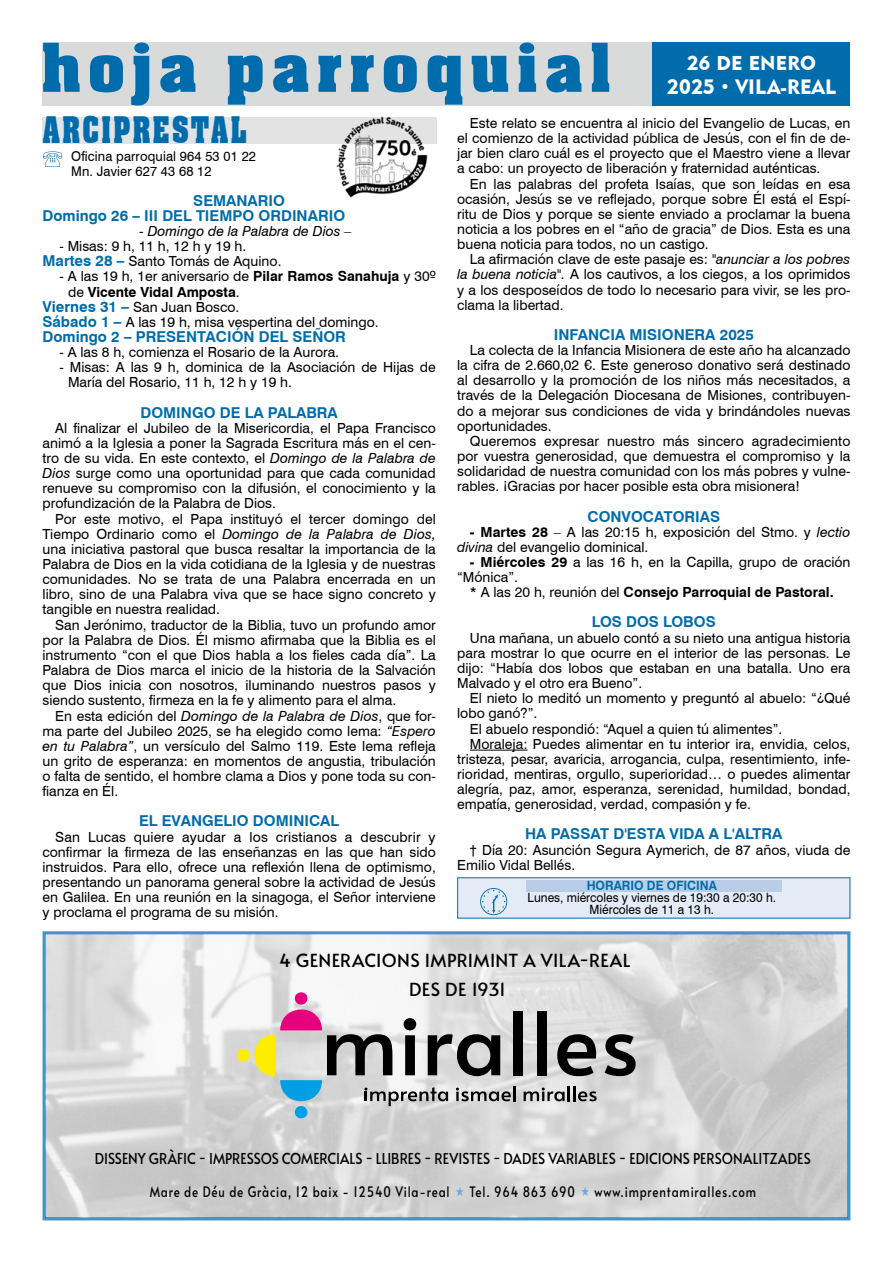
<style>
.page{position:relative;width:893px;height:1263px;background:#fff}
.page>*{position:absolute;margin:0;border:0;box-sizing:border-box;transform-origin:0 0}
.t1{font:700 66px "Aachen BT";letter-spacing:.075em;color:#006cab}
.t2{font:700 35.7px "Aachen BT";letter-spacing:.065em;color:#006cab;scale:.76 1}
.t3{font:20.7px "Geometric 415 BT Black A";color:#fff}
.t4{font:19.95px "Geometric 415 BT Black A";letter-spacing:.005em;color:#fff}
.t5{font:18px/28.8px "Alata";letter-spacing:.02em;color:#000;text-align:center}
.t6{font:700 15px/15px "Swiss 721 BT";color:#006cab}
.t7{font:15px "Alata";color:#000;scale:.9 1}
.t8{font:14.4px "Alata";letter-spacing:.07em;color:#000;scale:.8 1}
.t9{font:13.95px/15.1px "Swiss 721 BT";color:#000;text-align:justify}
.t10{font:700 13.95px "Swiss 721 BT";color:#000}
.t11{font:italic 13.95px "Swiss 721 BT";color:#000}
.t12{font:13.5px/14.2px "Swiss 721 BT";letter-spacing:.01em;color:#000;scale:.96 1}
.t13{font:12.75px/12px "Swiss 721 BT";color:#000;text-align:center;scale:.94 1}
.t14{font:700 12.75px "Swiss 721 BT";color:#006cab;scale:.94 1}
.s1{font-size:30px}
.s2{font-style:italic}
.s3{font-weight:700}
.s4{font-weight:400}
.s5{font-weight:700;font-size:15px;color:#006cab}
</style>
<div class="page">
<svg style="left:43px;top:931px;width:807px;height:289px;background:#d3d5d6"></svg>
<div style="left:514px;top:1011px;width:9px;height:64px;background:#000"></div>
<div style="left:537px;top:1011px;width:9px;height:64px;background:#000"></div>
<svg style="left:557px;top:1034px;width:39px;height:42px;background:#5d5d5d"></svg>
<svg style="left:605px;top:1034px;width:31px;height:42px"></svg>
<svg style="left:524px;top:1086px;width:73px;height:15px"></svg>
<svg style="left:237px;top:992px;width:278px;height:126px"></svg>
<div style="left:42px;top:118px;width:394px;height:26px;background:#e3e3e4"></div>
<svg style="left:43px;top:151px;width:19px;height:16px"></svg>
<div style="left:42px;top:43px;width:625px;height:63px;background:#d9dbdb"></div>
<div style="left:652px;top:43px;width:198px;height:63px;background:#006cab"></div>
<hr style="left:470px;top:750px;width:57px;height:1px;background:#000">
<img style="left:333px;top:116px;width:99px;height:82px">
<div style="left:457px;top:877px;width:393px;height:42px;background:#e3ebf6"></div>
<div style="left:526px;top:880px;width:255px;height:11px;background:#b9cde7"></div>
<svg style="left:480px;top:888px;width:27px;height:27px"></svg>
<svg style="left:456px;top:1186px;width:8px;height:10px"></svg>
<svg style="left:581px;top:1186px;width:8px;height:10px"></svg>
<h1 class="t1" style="left:40px;top:26px;width:573px">hoja parroquial</h1>
<h3 class="t4" style="left:687px;top:50px;width:130px">26 DE ENERO</h3>
<h3 class="t3" style="left:667px;top:74px;width:170px">2025 <span class="s1">·</span> VILA-REAL</h3>
<p class="t9" style="left:457px;top:115px;width:395px;text-indent:13px">Este relato se encuentra al inicio del Evangelio de Lucas, en el comienzo de la actividad pública de Jesús, con el fin de de&shy;jar bien claro cuál es el proyecto que el Maestro viene a llevar a cabo: un proyecto de liberación y fraternidad auténticas.</p>
<p class="t9" style="left:457px;top:176px;width:395px;text-indent:13px">En las palabras del profeta Isaías, que son leídas en esa ocasión, Jesús se ve reflejado, porque sobre Él está el Espí&shy;ritu de Dios y porque se siente enviado a proclamar la buena noticia a los pobres en el “año de gracia” de Dios. Esta es una buena noticia para todos, no un castigo.</p>
<p class="t9" style="left:457px;top:252px;width:395px;text-indent:13px">La afirmación clave de este pasaje es: <span class="s2">"anunciar a los pobres la buena noticia".</span> A los cautivos, a los ciegos, a los oprimidos y a los desposeídos de todo lo necesario para vivir, se les pro&shy;clama la libertad.</p>
<p class="t6" style="left:554px;top:327px;width:202px">INFANCIA MISIONERA 2025</p>
<p class="t9" style="left:457px;top:342px;width:395px;text-indent:13px">La colecta de la Infancia Misionera de este año ha alcanzado la cifra de 2.660,02 €. Este generoso donativo será destinado al desarrollo y la promoción de los niños más necesitados, a través de la Delegación Diocesana de Misiones, contribuyen&shy;do a mejorar sus condiciones de vida y brindándoles nuevas oportunidades.</p>
<p class="t9" style="left:457px;top:433px;width:395px;text-indent:13px">Queremos expresar nuestro más sincero agradecimiento por vuestra generosidad, que demuestra el compromiso y la solidaridad de nuestra comunidad con los más pobres y vulne&shy;rables. ¡Gracias por hacer posible esta obra misionera!</p>
<p class="t6" style="left:587px;top:509px;width:134px">CONVOCATORIAS</p>
<p class="t9" style="left:457px;top:524px;width:395px;text-indent:13px"><span class="s3">- Martes 28</span> – A las 20:15 h, exposición del Stmo. y <span class="s2">lectio divina</span> del evangelio dominical.</p>
<p class="t9" style="left:457px;top:554px;width:395px;text-indent:13px"><span class="s3">- Miércoles 29</span> a las 16 h, en la Capilla, grupo de oración “Mónica”.</p>
<p class="t10" style="left:470px;top:584px;width:365px"><span class="s4">* A las 20 h, reunión del</span> Consejo Parroquial de Pastoral.</p>
<p class="t6" style="left:592px;top:614px;width:125px">LOS DOS LOBOS</p>
<p class="t9" style="left:457px;top:630px;width:395px;text-indent:13px">Una mañana, un abuelo contó a su nieto una antigua historia para mostrar lo que ocurre en el interior de las personas. Le dijo: “Había dos lobos que estaban en una batalla. Uno era Malvado y el otro era Bueno”.</p>
<p class="t9" style="left:470px;top:690px;width:382px">El nieto lo meditó un momento y preguntó al abuelo: “¿Qué</p>
<p class="t9" style="left:457px;top:706px;width:82px">lobo ganó?”.</p>
<p class="t9" style="left:470px;top:721px;width:314px">El abuelo respondió: “Aquel a quien tú alimentes”.</p>
<p class="t9" style="left:470px;top:736px;width:382px">Moraleja: Puedes alimentar en tu interior ira, envidia, celos,</p>
<p class="t9" style="left:457px;top:751px;width:395px">tristeza, pesar, avaricia, arrogancia, culpa, resentimiento, infe-</p>
<p class="t9" style="left:457px;top:766px;width:395px">rioridad, mentiras, orgullo, superioridad… o puedes alimentar</p>
<p class="t9" style="left:457px;top:781px;width:395px">alegría, paz, amor, esperanza, serenidad, humildad, bondad,</p>
<p class="t9" style="left:457px;top:797px;width:295px">empatía, generosidad, verdad, compasión y fe.</p>
<p class="t6" style="left:525px;top:826px;width:259px">HA PASSAT D'ESTA VIDA A L'ALTRA</p>
<p class="t9" style="left:457px;top:842px;width:395px;text-indent:13px">† Día 20: Asunción Segura Aymerich, de 87 años, viuda de<br>Emilio Vidal Bellés.</p>
<h2 class="t2" style="left:42px;top:108px;width:271px">ARCIPRESTAL</h2>
<p class="t12" style="left:71px;top:149px;width:194px">Oficina parroquial 964 53 01 22<br>Mn. Javier 627 43 68 12</p>
<p class="t6" style="left:43px;top:193px;width:304px;text-indent:151px">SEMANARIO<br>Domingo 26 – III DEL TIEMPO ORDINARIO</p>
<p class="t11" style="left:140px;top:223px;width:214px">- Domingo de la Palabra de Dios –</p>
<p class="t9" style="left:43px;top:238px;width:240px;text-indent:17px">- Misas: 9 h, 11 h, 12 h y 19 h.<br><span class="s5">Martes 28 –</span> Santo Tomás de Aquino.</p>
<p class="t9" style="left:60px;top:269px;width:378px">- A las 19 h, 1er aniversario de <span class="s3">Pilar Ramos Sanahuja</span> y 30º</p>
<p class="t10" style="left:68px;top:283px;width:173px"><span class="s4">de</span> Vicente Vidal Amposta<span class="s4">.</span></p>
<p class="t9" style="left:43px;top:299px;width:198px"><span class="s5">Viernes 31 –</span> San Juan Bosco.</p>
<p class="t9" style="left:43px;top:314px;width:338px"><span class="s5">Sábado 1 –</span> A las 19 h, misa vespertina del domingo.</p>
<p class="t6" style="left:43px;top:329px;width:305px">Domingo 2 – PRESENTACIÓN DEL SEÑOR</p>
<p class="t9" style="left:60px;top:344px;width:281px">- A las 8 h, comienza el Rosario de la Aurora.</p>
<p class="t9" style="left:68px;top:360px;width:369px;text-indent:-9px">- Misas: A las 9 h, dominica de la Asociación de Hijas de<br>María del Rosario, 11 h, 12 h y 19 h.</p>
<p class="t6" style="left:140px;top:404px;width:199px">DOMINGO DE LA PALABRA</p>
<p class="t9" style="left:43px;top:420px;width:395px;text-indent:13px">Al finalizar el Jubileo de la Misericordia, el Papa Francisco animó a la Iglesia a poner la Sagrada Escritura más en el cen&shy;tro de su vida. En este contexto, el <span class="s2">Domingo de la Palabra de Dios</span> surge como una oportunidad para que cada comunidad renueve su compromiso con la difusión, el conocimiento y la profundización de la Palabra de Dios.</p>
<p class="t9" style="left:43px;top:511px;width:395px;text-indent:13px">Por este motivo, el Papa instituyó el tercer domingo del Tiempo Ordinario como el <span class="s2">Domingo de la Palabra de Dios, </span>una iniciativa pastoral que busca resaltar la importancia de la Palabra de Dios en la vida cotidiana de la Iglesia y de nuestras comunidades. No se trata de una Palabra encerrada en un libro, sino de una Palabra viva que se hace signo concreto y tangible en nuestra realidad.</p>
<p class="t9" style="left:43px;top:617px;width:395px;text-indent:13px">San Jerónimo, traductor de la Biblia, tuvo un profundo amor por la Palabra de Dios. Él mismo afirmaba que la Biblia es el instrumento “con el que Dios habla a los fieles cada día”. La Palabra de Dios marca el inicio de la historia de la Salvación que Dios inicia con nosotros, iluminando nuestros pasos y siendo sustento, firmeza en la fe y alimento para el alma.</p>
<p class="t9" style="left:43px;top:708px;width:395px;text-indent:13px">En esta edición del <span class="s2">Domingo de la Palabra de Dios</span>, que for&shy;ma parte del Jubileo 2025, se ha elegido como lema: <span class="s2">“Espero en tu Palabra”</span>, un versículo del Salmo 119. Este lema refleja un grito de esperanza: en momentos de angustia, tribulación o falta de sentido, el hombre clama a Dios y pone toda su con&shy;fianza en Él.</p>
<p class="t6" style="left:139px;top:813px;width:202px">EL EVANGELIO DOMINICAL</p>
<p class="t9" style="left:43px;top:829px;width:395px;text-indent:13px">San Lucas quiere ayudar a los cristianos a descubrir y confirmar la firmeza de las enseñanzas en las que han sido instruidos. Para ello, ofrece una reflexión llena de optimismo, presentando un panorama general sobre la actividad de Jesús en Galilea. En una reunión en la sinagoga, el Señor interviene y proclama el programa de su misión.</p>
<p class="t14" style="left:587px;top:878px;width:140px">HORARIO DE OFICINA</p>
<p class="t13" style="left:528px;top:892px;width:266px">Lunes, miércoles y viernes de 19:30 a 20:30 h.<br>Miércoles de 11 a 13 h.</p>
<p class="t5" style="left:279px;top:944px;width:353px">4 GENERACIONS IMPRIMINT A VILA-REAL<br>DES DE 1931</p>
<p class="t7" style="left:95px;top:1145px;width:797px">DISSENY GRÀFIC - IMPRESSOS COMERCIALS - LLIBRES - REVISTES - DADES VARIABLES - EDICIONS PERSONALITZADES</p>
<p class="t8" style="left:150px;top:1179px;width:376px">Mare de Déu de Gràcia, 12 baix - 12540 Vila-real</p>
<p class="t8" style="left:469px;top:1179px;width:134px">Tel. 964 863 690</p>
<p class="t8" style="left:595px;top:1179px;width:203px">www.imprentamiralles.com</p>
</div>
